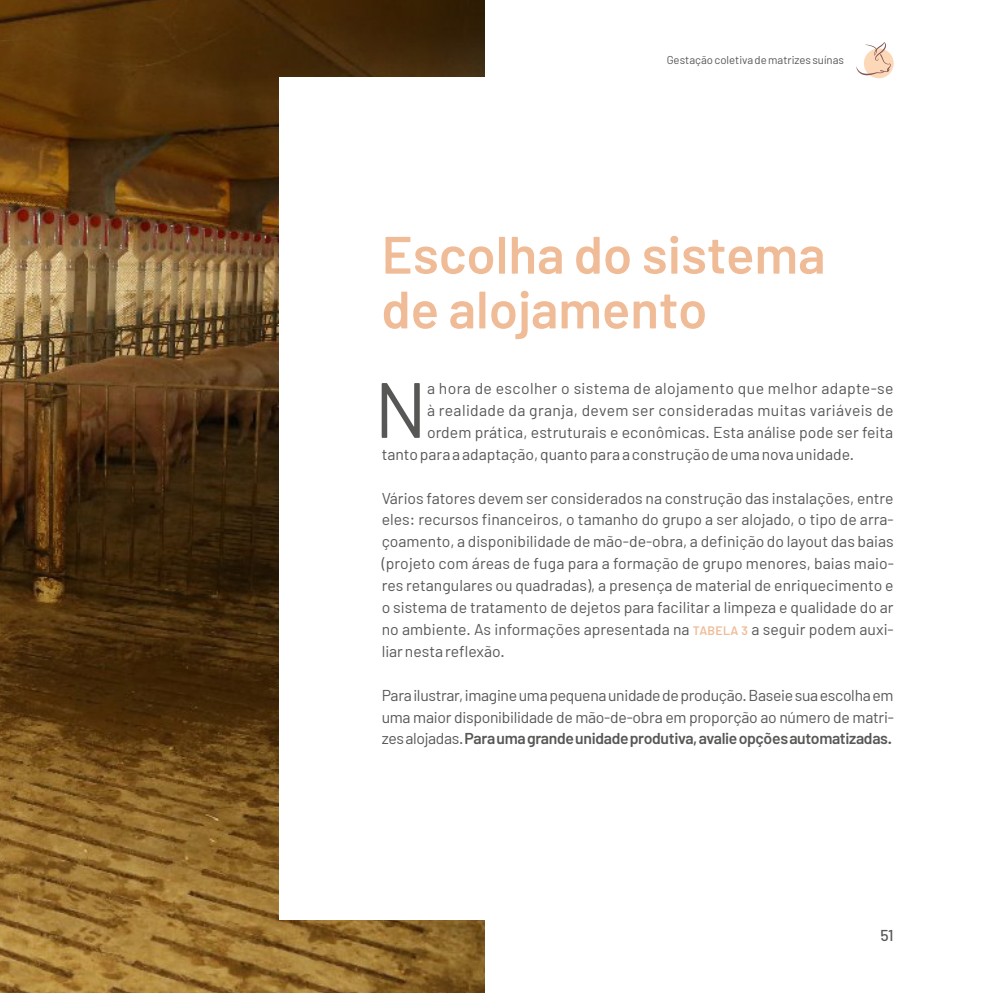
<style>
.page{position:relative;width:993px;height:993px;background:#fff}
.page>*{position:absolute;margin:0;border:0;box-sizing:border-box;transform-origin:0 0}
.t1{font:78.23px "Barlow";color:#575756}
.t2{font:600 52.5px/54.8px "Barlow";color:#f0bc98}
.t3{font:15.75px/21.9px "Barlow";letter-spacing:.005em;color:#575756;text-align:justify}
.t4{font:500 15.75px "Barlow";color:#575756}
.t5{font:11.38px "Barlow";color:#575756}
.s1{font-weight:600;font-size:12.25px;color:#f0bc98}
.s2{font-weight:600}
</style>
<div class="page">
<img style="left:0;top:0;width:484px;height:992px">
<div style="left:279px;top:77px;width:282px;height:842px;background:#fff"></div>
<div style="left:863px;top:48px;width:30px;height:30px;background:#fcd7b8;border-radius:50%"></div>
<svg style="left:856px;top:42px;width:34px;height:33px"></svg>
<p class="t5" style="left:666px;top:53px;width:179px">Gestação coletiva de matrizes suínas</p>
<h2 class="t2" style="left:381px;top:226px;width:445px">Escolha do sistema de alojamento</h2>
<h1 class="t1" style="left:374px;top:361px;width:54px">N</h1>
<p class="t3" style="left:427px;top:377px;width:468px">a hora de escolher o sistema de alojamento que melhor adapte-se</p>
<p class="t3" style="left:427px;top:399px;width:468px">à realidade da granja, devem ser consideradas muitas variáveis de</p>
<p class="t3" style="left:427px;top:420px;width:467px">ordem prática, estruturais e econômicas. Esta análise pode ser feita</p>
<p class="t3" style="left:381px;top:442px;width:474px">tanto para a adaptação, quanto para a construção de uma nova unidade.</p>
<p class="t3" style="left:381px;top:486px;width:513px">Vários fatores devem ser considerados na construção das instalações, entre eles: recursos financeiros, o tamanho do grupo a ser alojado, o tipo de arra&shy;çoamento, a disponibilidade de mão-de-obra, a definição do layout das baias (projeto com áreas de fuga para a formação de grupo menores, baias maio&shy;res retangulares ou quadradas), a presença de material de enriquecimento e o sistema de tratamento de dejetos para facilitar a limpeza e qualidade do ar no ambiente. As informações apresentada na <span class="s1">TABELA 3</span> a seguir podem auxi&shy;liar nesta reflexão.</p>
<p class="t3" style="left:381px;top:683px;width:513px">Para ilustrar, imagine uma pequena unidade de produção. Baseie sua escolha em uma maior disponibilidade de mão-de-obra em proporção ao número de matri&shy;zes alojadas. <span class="s2">Para uma grande unidade produtiva, avalie opções automatizadas.</span></p>
<p class="t4" style="left:880px;top:925px;width:15px">51</p>
</div>
